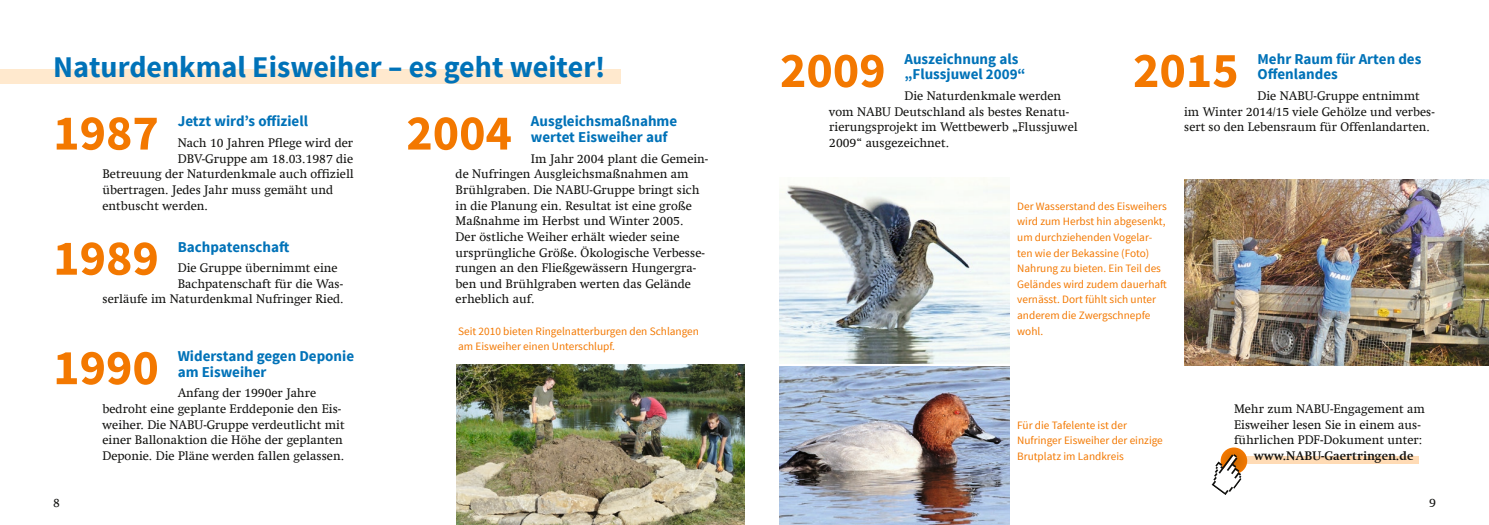
<style>
.page{position:relative;width:1489px;height:525px;background:#fff}
.page>*{position:absolute;margin:0;border:0;box-sizing:border-box;transform-origin:0 0}
.t1{font:700 50px "Source Sans Pro";color:#f37800}
.t2{font:700 30px "Source Sans Pro";color:#0072b8}
.t3{font:700 15px/15.6px "Source Sans Pro";color:#0072b8}
.t4{font:12.5px/15.6px "Swift Com";color:#11110f}
.t5{font:700 12.5px "Swift Com";color:#11110f}
.t6{font:11.25px/15.6px "Source Sans Pro";color:#f37800}
</style>
<div class="page">
<div style="left:1231px;top:455px;width:187px;height:8px;background:#ffdbb5"></div>
<div style="left:0;top:69px;width:620px;height:15px;background:#ffe9ce"></div>
<img style="left:457px;top:364px;width:287px;height:160px">
<img style="left:1184px;top:179px;width:304px;height:186px">
<img style="left:780px;top:366px;width:229px;height:158px">
<img style="left:780px;top:177px;width:229px;height:187px">
<svg style="left:1220px;top:447px;width:27px;height:27px"></svg>
<svg style="left:1211px;top:454px;width:30px;height:41px"></svg>
<h2 class="t2" style="left:53px;top:47px;width:554px">Naturdenkmal Eisweiher – es geht weiter!</h2>
<p class="t3" style="left:178px;top:114px;width:132px">Jetzt wird’s offiziell</p>
<p class="t4" style="left:178px;top:135px;width:177px">Nach 10 Jahren Pflege wird der</p>
<p class="t4" style="left:178px;top:150px;width:177px">DBV-Gruppe am 18.03.1987 die</p>
<p class="t4" style="left:102px;top:166px;width:253px">Betreuung der Naturdenkmale auch offiziell</p>
<p class="t4" style="left:102px;top:182px;width:232px">übertragen. Jedes Jahr muss gemäht und</p>
<p class="t4" style="left:102px;top:197px;width:107px">entbuscht werden.</p>
<h1 class="t1" style="left:53px;top:101px;width:107px">1987</h1>
<p class="t3" style="left:178px;top:239px;width:113px">Bachpatenschaft</p>
<p class="t4" style="left:178px;top:260px;width:161px">Die Gruppe übernimmt eine</p>
<p class="t4" style="left:178px;top:275px;width:167px">Bachpatenschaft für die Was-</p>
<p class="t4" style="left:102px;top:291px;width:243px">serläufe im Naturdenkmal Nufringer Ried.</p>
<h1 class="t1" style="left:53px;top:226px;width:107px">1989</h1>
<p class="t3" style="left:178px;top:348px;width:178px">Widerstand gegen Deponie am Eisweiher</p>
<p class="t4" style="left:102px;top:385px;width:244px;text-indent:75px">Anfang der 1990er Jahre bedroht eine geplante Erddeponie den Eis&shy;weiher. Die NABU-Gruppe verdeutlicht mit einer Ballonaktion die Höhe der geplanten Deponie. Die Pläne werden fallen gelassen.</p>
<h1 class="t1" style="left:53px;top:335px;width:107px">1990</h1>
<p class="t3" style="left:531px;top:114px;width:148px">Ausgleichsmaßnahme wertet Eisweiher auf</p>
<p class="t4" style="left:455px;top:150px;width:254px;text-indent:75px">Im Jahr 2004 plant die Gemein&shy;de Nufringen Ausgleichsmaßnahmen am Brühlgraben. Die NABU-Gruppe bringt sich in die Planung ein. Resultat ist eine große Maßnahme im Herbst und Winter 2005.<br>Der östliche Weiher erhält wieder seine ursprüngliche Größe. Ökologische Verbesse&shy;rungen an den Fließgewässern Hungergra&shy;ben und Brühlgraben werten das Gelände erheblich auf.</p>
<h1 class="t1" style="left:406px;top:101px;width:107px">2004</h1>
<p class="t6" style="left:458px;top:323px;width:242px">Seit 2010 bieten Ringelnatterburgen den Schlangen am Eisweiher einen Unterschlupf.</p>
<p class="t3" style="left:904px;top:52px;width:123px">Auszeichnung als „Flussjuwel 2009“</p>
<p class="t4" style="left:829px;top:88px;width:250px;text-indent:75px">Die Naturdenkmale werden vom NABU Deutschland als bestes Renatu&shy;rierungsprojekt im Wettbewerb „Flussjuwel 2009“ ausgezeichnet.</p>
<p class="t3" style="left:1257px;top:52px;width:165px">Mehr Raum für Arten des<br>Offenlandes</p>
<p class="t4" style="left:1184px;top:88px;width:252px;text-indent:73px">Die NABU-Gruppe entnimmt im Winter 2014/15 viele Gehölze und verbes&shy;sert so den Lebensraum für Offenlandarten.</p>
<h1 class="t1" style="left:780px;top:38px;width:107px">2009</h1>
<h1 class="t1" style="left:1132px;top:38px;width:107px">2015</h1>
<p class="t6" style="left:1017px;top:198px;width:151px">Der Wasserstand des Eisweihers wird zum Herbst hin abgesenkt, um durchziehenden Vogelar&shy;ten wie der Bekassine (Foto)<br>Nahrung zu bieten. Ein Teil des<br>Gelän des wird zudem dauerhaft vernässt. Dort fühlt sich unter anderem die Zwergschnepfe wohl.</p>
<p class="t6" style="left:1017px;top:417px;width:147px">Für die Tafelente ist der<br>Nufringer Eisweiher der einzige<br>Brutplatz im Landkreis</p>
<p class="t4" style="left:1233px;top:400px;width:192px">Mehr zum NABU-Engagement am<br>Eisweiher lesen Sie in einem aus&shy;führlichen PDF-Dokument unter:</p>
<p class="t5" style="left:1254px;top:448px;width:161px">www.NABU-Gaertringen.de</p>
<p class="t4" style="left:53px;top:494px;width:8px">8</p>
<p class="t4" style="left:1428px;top:494px;width:8px">9</p>
</div>
